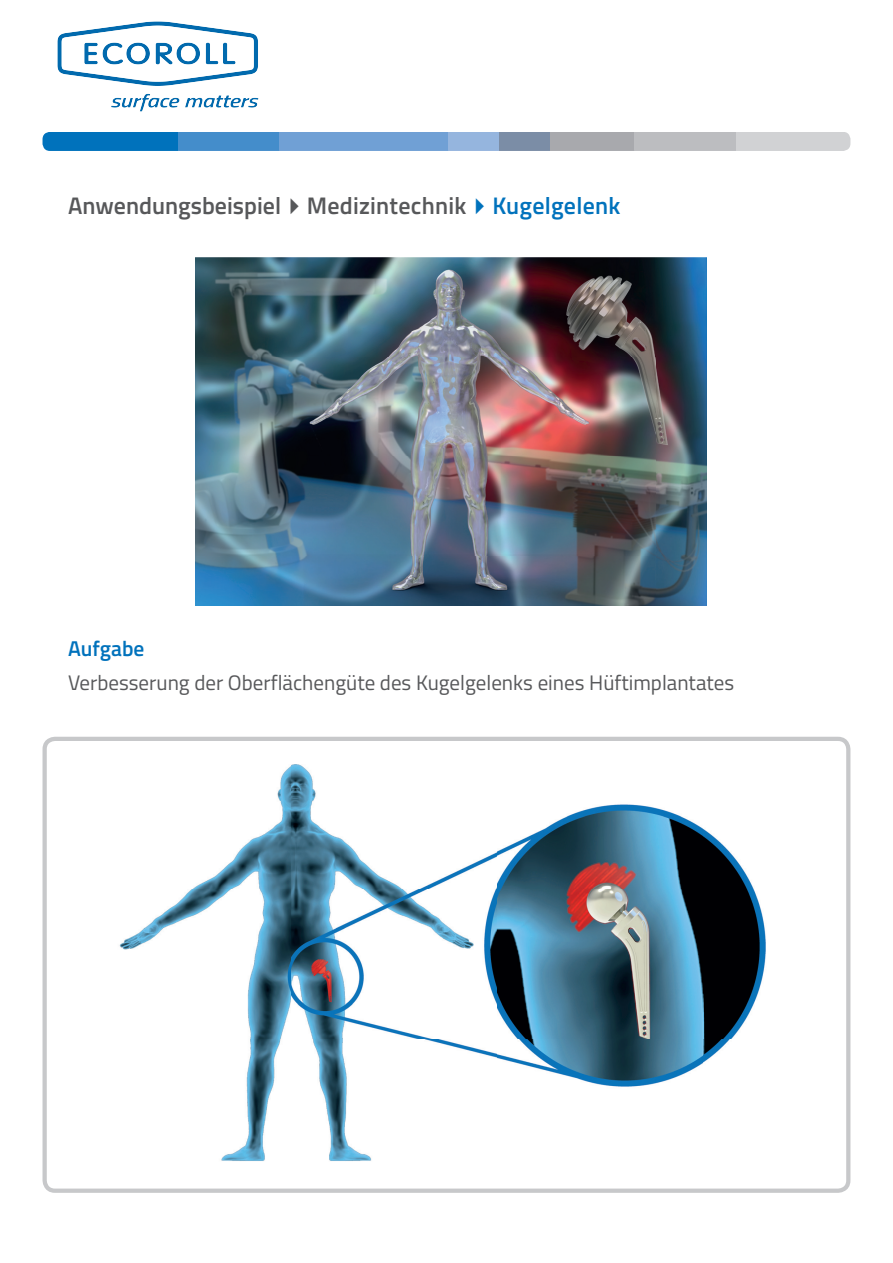
<style>
.page{position:relative;width:893px;height:1263px;background:#fff}
.page>*{position:absolute;margin:0;border:0;box-sizing:border-box;transform-origin:0 0}
.t1{font:600 24px "Titillium Web";letter-spacing:.01em;color:#57585a}
.t2{font:600 21.45px "Titillium Web";color:#0072bc}
.t3{font:21px "Titillium Web";color:#57585a}
.s1{color:#0072bc}
</style>
<div class="page">
<div style="left:43px;top:132px;width:135px;height:19px;background:#0072bc"></div>
<div style="left:736px;top:132px;width:114px;height:19px;background:#d1d2d4"></div>
<div style="left:178px;top:132px;width:101px;height:19px;background:#448dcb"></div>
<div style="left:279px;top:132px;width:170px;height:19px;background:#70a0d5"></div>
<div style="left:449px;top:132px;width:50px;height:19px;background:#95b5de"></div>
<div style="left:499px;top:132px;width:51px;height:19px;background:#7b8da6"></div>
<div style="left:550px;top:132px;width:85px;height:19px;background:#a8a9ad"></div>
<div style="left:635px;top:132px;width:101px;height:19px;background:#bcbdc0"></div>
<img style="left:119px;top:764px;width:647px;height:397px">
<div style="left:43px;top:737px;width:807px;height:456px;border:4px solid #c7c8ca;border-radius:10px"></div>
<img style="left:195px;top:258px;width:511px;height:348px">
<img style="left:57px;top:21px;width:202px;height:91px">
<p class="t1" style="left:68px;top:188px;width:554px">Anwendungsbeispiel✔Medizintechnik<span class="s1">✔Kugelgelenk</span></p>
<p class="t2" style="left:68px;top:632px;width:78px">Aufgabe</p>
<p class="t3" style="left:68px;top:667px;width:668px">Verbesserung der Oberflächengüte des Kugelgelenks eines Hüftimplantates</p>
</div>
